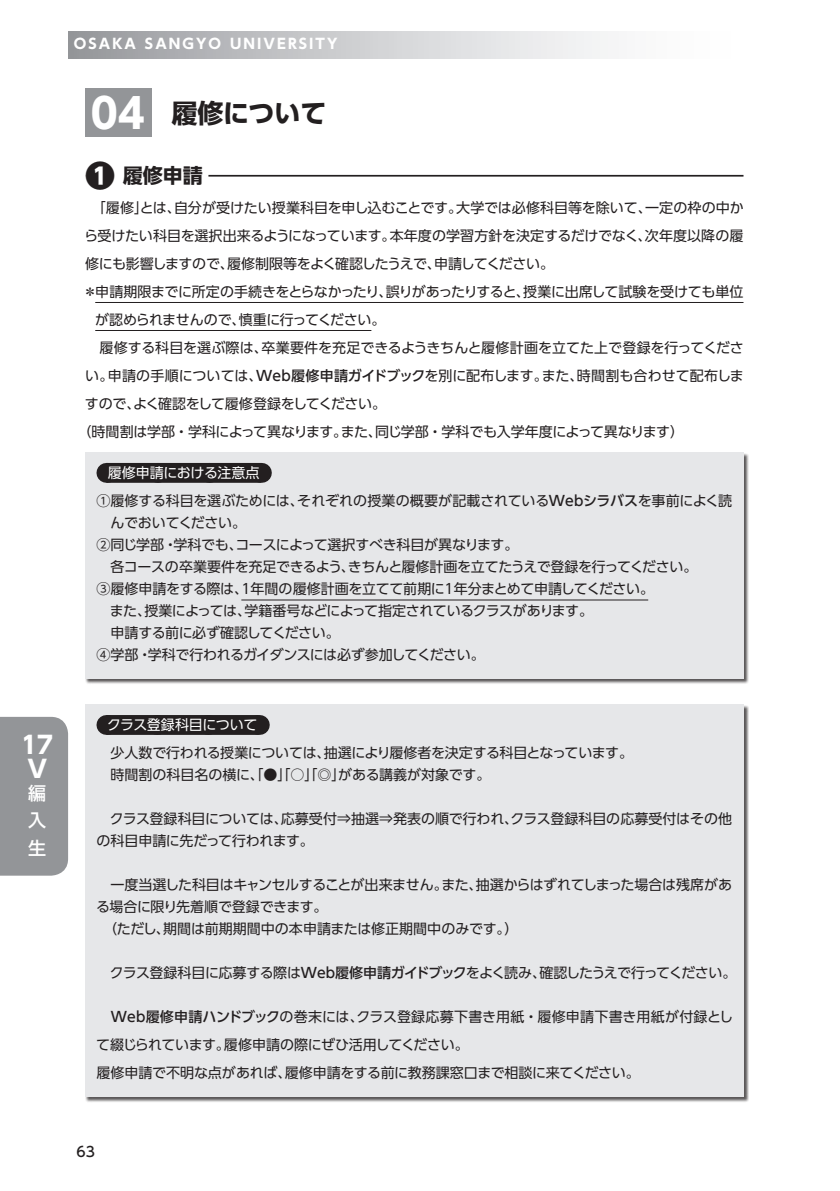
<style>
.page{position:relative;width:840px;height:1191px;background:#fff}
.page>*{position:absolute;margin:0;border:0;box-sizing:border-box;transform-origin:0 0}
.t1{font:700 26px "UD Shin Go Pr 6";letter-spacing:-.005em;color:#231f20}
.t2{font:700 24px/24px "UD Shin Go Pr 6";color:#fff}
.t3{font:700 20px "UD Shin Go Pr 6";color:#231f20}
.t4{font:500 18px/27.2px "UD Shin Go Pr 6";color:#fff;text-align:justify}
.t5{font:14px/22px "UD Shin Go Pr 6";letter-spacing:-.015em;color:#231f20}
.t6{font:14px "UD Shin Go Pr 6";letter-spacing:-.045em;color:#231f20}
.t7{font:14px "UD Shin Go Pr 6";letter-spacing:.005em;color:#231f20}
.t8{font:14px "UD Shin Go Pr 6";letter-spacing:-.035em;color:#231f20}
.t9{font:700 14px "UD Shin Go Pr 6";letter-spacing:.15em;color:#fff}
.t10{font:14px "UD Shin Go Pr 6";letter-spacing:-.02em;color:#fff}
.t11{font:500 14px "UD Shin Go Pr 6";color:#231f20}
.s1{font-size:41px;color:#fff}
.s2{font-weight:800;font-size:30px}
.s3{font-weight:500}
.s4{color:#fff}
</style>
<div class="page">
<div style="left:68px;top:31px;width:680px;height:28px;background:linear-gradient(to right,#9c9ea2,#fff)"></div>
<div style="left:0;top:717px;width:68px;height:158px;background:#939598"></div>
<hr style="left:85px;top:175px;width:658px;height:2px;background:#231f20">
<div style="left:85px;top:168px;width:123px;height:23px;background:#fff"></div>
<hr style="left:95px;top:302px;width:648px;height:1px;background:#231f20">
<hr style="left:95px;top:330px;width:276px;height:1px;background:#231f20">
<div style="left:85px;top:88px;width:67px;height:49px;background:#939598"></div>
<div style="left:85px;top:453px;width:663px;height:231px;background:#231f20;opacity:.75"></div>
<div style="left:85px;top:452px;width:658px;height:227px;background:#e6e7e9"></div>
<div style="left:106px;top:463px;width:155px;height:20px;background:#231f20"></div>
<svg style="left:159px;top:482px;width:76px;height:1px"></svg>
<svg style="left:261px;top:463px;width:1px;height:20px"></svg>
<hr style="left:241px;top:599px;width:407px;height:1px;background:#231f20">
<div style="left:85px;top:705px;width:663px;height:397px;background:#231f20;opacity:.75"></div>
<div style="left:85px;top:704px;width:658px;height:393px;background:#e6e7e9"></div>
<div style="left:106px;top:715px;width:153px;height:20px;background:#231f20"></div>
<svg style="left:160px;top:734px;width:73px;height:1px"></svg>
<svg style="left:259px;top:715px;width:1px;height:20px"></svg>
<p class="t9" style="left:74px;top:33px;width:265px">OSAKA SANGYO UNIVERSITY</p>
<h1 class="t1" style="left:91px;top:91px;width:237px"><span class="s1">04</span> 履修について</h1>
<h3 class="t3" style="left:85px;top:159px;width:119px"><span class="s2">❶</span> 履修申請</h3>
<p class="t5" style="left:85px;top:196px;width:659px">　「履修」とは、自分が受けたい授業科目を申し込むことです。大学では必修科目等を除いて、一定の枠の中か</p>
<p class="t5" style="left:84px;top:224px;width:660px">ら受けたい科目を選択出来るようになっています。本年度の学習方針を決定するだけでなく、次年度以降の履</p>
<p class="t6" style="left:85px;top:252px;width:470px">修にも影響しますので、履修制限等をよく確認したうえで、申請してください。</p>
<p class="t5" style="left:83px;top:280px;width:661px">＊申請期限までに所定の手続きをとらなかったり、誤りがあったりすると、授業に出席して試験を受けても単位</p>
<p class="t8" style="left:95px;top:308px;width:291px">が認められませんので、慎重に行ってください。</p>
<p class="t5" style="left:85px;top:336px;width:660px">　履修する科目を選ぶ際は、卒業要件を充足できるようきちんと履修計画を立てた上で登録を行ってくださ</p>
<p class="t7" style="left:85px;top:364px;width:660px">い。申請の手順については、<span class="s3">Web履修申請ガイドブック</span>を別に配布します。また、時間割も合わせて配布しま</p>
<p class="t5" style="left:85px;top:392px;width:302px">すので、よく確認をして履修登録をしてください。</p>
<p class="t5" style="left:78px;top:420px;width:607px">（時間割は学部・学科によって異なります。また、同じ学部・学科でも入学年度によって異なります）</p>
<p class="t5" style="left:96px;top:458px;width:636px;line-height:28px;text-indent:11px"><span class="s4">履修申請における注意点<br></span>①履修する科目を選ぶためには、それぞれの授業の概要が記載されている<span class="s3">Webシラバス</span>を事前によく読</p>
<p class="t5" style="left:96px;top:511px;width:602px;text-indent:14px">んでおいてください。<br>②同じ学部・学科でも、コースによって選択すべき科目が異なります。<br>　各コースの卒業要件を充足できるよう、きちんと履修計画を立てたうえで登録を行ってください。③履修申請をする際は、1年間の履修計画を立てて前期に1年分まとめて申請してください。<br>　また、授業によっては、学籍番号などによって指定されているクラスがあります。<br>　申請する前に必ず確認してください。<br>④学部・学科で行われるガイダンスには必ず参加してください。</p>
<h2 class="t2" style="left:21px;top:731px;width:33px">17<br>V</h2>
<p class="t4" style="left:28px;top:779px;width:19px">編入生</p>
<p class="t10" style="left:107px;top:713px;width:152px">クラス登録科目について</p>
<p class="t5" style="left:96px;top:741px;width:538px">　少人数で行われる授業については、抽選により履修者を決定する科目となっています。　時間割の科目名の横に、「●」「○」「◎」がある講義が対象です。</p>
<p class="t5" style="left:96px;top:807px;width:636px">　クラス登録科目については、応募受付⇒抽選⇒発表の順で行われ、クラス登録科目の応募受付はその他の科目申請に先だって行われます。</p>
<p class="t5" style="left:96px;top:873px;width:637px">　一度当選した科目はキャンセルすることが出来ません。また、抽選からはずれてしまった場合は残席がある場合に限り先着順で登録できます。<br>　（ただし、期間は前期期間中の本申請または修正期間中のみです。）</p>
<p class="t6" style="left:96px;top:961px;width:641px">　クラス登録科目に応募する際は<span class="s3">Web履修申請ガイドブック</span>をよく読み、確認したうえで行ってください。</p>
<p class="t5" style="left:96px;top:1002px;width:638px;line-height:28px;text-indent:14px"><span class="s3">Web履修申請ハンドブック</span>の巻末には、クラス登録応募下書き用紙・履修申請下書き用紙が付録として綴じられています。履修申請の際にぜひ活用してください。<br>履修申請で不明な点があれば、履修申請をする前に教務課窓口まで相談に来てください。</p>
<p class="t11" style="left:77px;top:1140px;width:20px">63</p>
</div>
